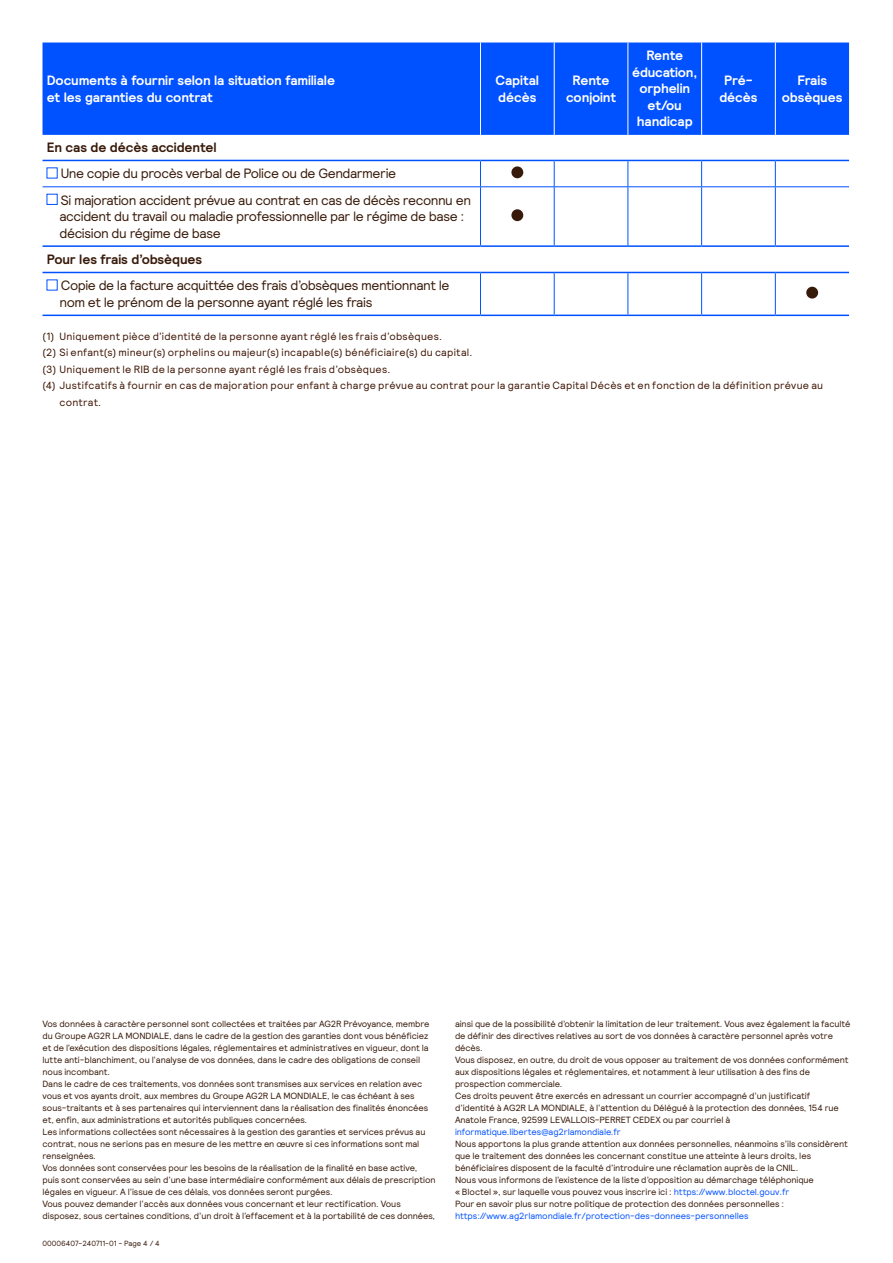
<style>
.page{position:relative;width:893px;height:1263px;background:#fff}
.page>*{position:absolute;margin:0;border:0;box-sizing:border-box;transform-origin:0 0}
.t1{font:13.5px/16.5px "Relative";letter-spacing:-.035em;color:#381a0a}
.t2{font:700 13.5px/16.5px "Relative";letter-spacing:-.01em;color:#fff;text-align:center}
.t3{font:700 13.5px "Relative";letter-spacing:-.005em;color:#381a0a}
.t4{font:10.5px "Relative";letter-spacing:.025em;color:#3d1302}
.t5{font:9px/12px "Relative";letter-spacing:-.01em;color:#381a0a}
.t6{font:9px "Relative";letter-spacing:-.01em;color:#0051ff}
.t7{font:7.5px "Relative";letter-spacing:-.005em;color:#381a0a}
.s1{color:#0051ff}
</style>
<div class="page">
<div style="left:43px;top:43px;width:806px;height:92px;background:#0051ff"></div>
<svg style="left:480px;top:161px;width:1px;height:25px"></svg>
<svg style="left:554px;top:161px;width:1px;height:25px"></svg>
<svg style="left:627px;top:161px;width:1px;height:25px"></svg>
<svg style="left:701px;top:161px;width:1px;height:25px"></svg>
<hr style="left:43px;top:186px;width:437px;height:1px;background:#0051ff">
<hr style="left:480px;top:186px;width:74px;height:1px;background:#0051ff">
<hr style="left:480px;top:187px;width:1px;height:58px;background:#0051ff">
<hr style="left:554px;top:186px;width:74px;height:1px;background:#0051ff">
<hr style="left:554px;top:187px;width:1px;height:58px;background:#0051ff">
<hr style="left:628px;top:186px;width:74px;height:1px;background:#0051ff">
<hr style="left:627px;top:187px;width:1px;height:58px;background:#0051ff">
<hr style="left:702px;top:186px;width:73px;height:1px;background:#0051ff">
<hr style="left:701px;top:187px;width:1px;height:58px;background:#0051ff">
<hr style="left:775px;top:186px;width:74px;height:1px;background:#0051ff">
<hr style="left:480px;top:273px;width:1px;height:42px;background:#0051ff">
<hr style="left:554px;top:273px;width:1px;height:42px;background:#0051ff">
<hr style="left:627px;top:273px;width:1px;height:42px;background:#0051ff">
<hr style="left:701px;top:273px;width:1px;height:42px;background:#0051ff">
<svg style="left:775px;top:161px;width:1px;height:25px"></svg>
<hr style="left:775px;top:187px;width:1px;height:58px;background:#0051ff">
<hr style="left:775px;top:273px;width:1px;height:42px;background:#0051ff">
<hr style="left:554px;top:43px;width:1px;height:92px;background:#fff">
<hr style="left:627px;top:43px;width:1px;height:92px;background:#fff">
<hr style="left:701px;top:43px;width:1px;height:92px;background:#fff">
<hr style="left:775px;top:43px;width:1px;height:92px;background:#fff">
<hr style="left:480px;top:43px;width:1px;height:92px;background:#fff">
<hr style="left:43px;top:160px;width:437px;height:1px;background:#0051ff">
<hr style="left:480px;top:160px;width:74px;height:1px;background:#0051ff">
<hr style="left:554px;top:160px;width:74px;height:1px;background:#0051ff">
<hr style="left:628px;top:160px;width:74px;height:1px;background:#0051ff">
<hr style="left:702px;top:160px;width:73px;height:1px;background:#0051ff">
<hr style="left:775px;top:160px;width:74px;height:1px;background:#0051ff">
<hr style="left:43px;top:245px;width:437px;height:2px;background:#0051ff">
<hr style="left:480px;top:245px;width:74px;height:2px;background:#0051ff">
<hr style="left:554px;top:245px;width:74px;height:2px;background:#0051ff">
<hr style="left:628px;top:245px;width:74px;height:2px;background:#0051ff">
<hr style="left:702px;top:245px;width:73px;height:2px;background:#0051ff">
<hr style="left:775px;top:245px;width:74px;height:2px;background:#0051ff">
<hr style="left:43px;top:272px;width:437px;height:1px;background:#0051ff">
<hr style="left:480px;top:272px;width:74px;height:1px;background:#0051ff">
<hr style="left:554px;top:272px;width:74px;height:1px;background:#0051ff">
<hr style="left:628px;top:272px;width:74px;height:1px;background:#0051ff">
<hr style="left:702px;top:272px;width:73px;height:1px;background:#0051ff">
<hr style="left:775px;top:272px;width:74px;height:1px;background:#0051ff">
<hr style="left:43px;top:315px;width:437px;height:1px;background:#0051ff">
<hr style="left:480px;top:315px;width:74px;height:1px;background:#0051ff">
<hr style="left:554px;top:315px;width:74px;height:1px;background:#0051ff">
<hr style="left:628px;top:315px;width:74px;height:1px;background:#0051ff">
<hr style="left:702px;top:315px;width:73px;height:1px;background:#0051ff">
<hr style="left:775px;top:315px;width:74px;height:1px;background:#0051ff">
<div style="left:511px;top:166px;width:12px;height:12px;background:#381a0a;border-radius:50%"></div>
<div style="left:47px;top:194px;width:10px;height:11px;background:#fff;border:1px solid #0051ff"></div>
<div style="left:511px;top:209px;width:12px;height:12px;background:#381a0a;border-radius:50%"></div>
<div style="left:806px;top:287px;width:12px;height:12px;background:#381a0a;border-radius:50%"></div>
<h1 class="t2" style="left:47px;top:72px;width:290px;text-align:left">Documents à fournir selon la situation familiale et les garanties du contrat</h1>
<h1 class="t2" style="left:496px;top:72px;width:45px;text-align:left">Capital décès</h1>
<h1 class="t2" style="left:566px;top:72px;width:52px">Rente conjoint</h1>
<h1 class="t2" style="left:632px;top:47px;width:67px">Rente éducation, orphelin et/ou handicap</h1>
<h1 class="t2" style="left:719px;top:72px;width:40px">Pré&shy;décès</h1>
<h1 class="t2" style="left:782px;top:72px;width:62px">Frais obsèques</h1>
<h1 class="t3" style="left:47px;top:138px;width:171px">En cas de décès accidentel</h1>
<h1 class="t1" style="left:61px;top:160px;width:412px;line-height:26.4px">Une copie du procès verbal de Police ou de Gendarmerie<br>Si majoration accident prévue au contrat en cas de décès reconnu en</h1>
<h1 class="t1" style="left:60px;top:208px;width:406px">accident du travail ou maladie professionnelle par le régime de base : décision du régime de base</h1>
<h1 class="t3" style="left:47px;top:250px;width:157px">Pour les frais d’obsèques</h1>
<h1 class="t1" style="left:60px;top:277px;width:391px">Copie de la facture acquittée des frais d’obsèques mentionnant le nom et le prénom de la personne ayant réglé les frais</h1>
<p class="t4" style="left:43px;top:329px;width:401px">(1) Uniquement pièce d’identité de la personne ayant réglé les frais d’obsèques.</p>
<p class="t4" style="left:43px;top:346px;width:432px">(2) Si enfant(s) mineur(s) orphelins ou majeur(s) incapable(s) bénéficiaire(s) du capital.</p>
<p class="t4" style="left:43px;top:362px;width:350px">(3) Uniquement le RIB de la personne ayant réglé les frais d’obsèques.</p>
<p class="t4" style="left:43px;top:379px;width:782px">(4) Justifcatifs à fournir en cas de majoration pour enfant à charge prévue au contrat pour la garantie Capital Décès et en fonction de la définition prévue au</p>
<p class="t4" style="left:60px;top:395px;width:43px">contrat.</p>
<p class="t5" style="left:43px;top:1017px;width:395px">Vos données à caractère personnel sont collectées et traitées par AG2R Prévoyance, membre du Groupe AG2R LA MONDIALE, dans le cadre de la gestion des garanties dont vous bénéficiez et de l’exécution des dispositions légales, réglementaires et administratives en vigueur, dont la lutte anti-blanchiment, ou l’analyse de vos données, dans le cadre des obligations de conseil nous incombant.<br>Dans le cadre de ces traitements, vos données sont transmises aux services en relation avec vous et vos ayants droit, aux membres du Groupe AG2R LA MONDIALE, le cas échéant à ses sous-traitants et à ses partenaires qui interviennent dans la réalisation des finalités énoncées et, enfin, aux administrations et autorités publiques concernées.<br>Les informations collectées sont nécessaires à la gestion des garanties et services prévus au contrat, nous ne serions pas en mesure de les mettre en œuvre si ces informations sont mal renseignées.<br>Vos données sont conservées pour les besoins de la réalisation de la finalité en base active, puis sont conservées au sein d’une base intermédiaire conformément aux délais de prescription légales en vigueur. A l’issue de ces délais, vos données seront purgées.<br>Vous pouvez demander l’accès aux données vous concernant et leur rectification. Vous disposez, sous certaines conditions, d’un droit à l’effacement et à la portabilité de ces données,</p>
<p class="t5" style="left:455px;top:1017px;width:397px">ainsi que de la possibilité d’obtenir la limitation de leur traitement. Vous avez également la faculté de définir des directives relatives au sort de vos données à caractère personnel après votre décès.<br>Vous disposez, en outre, du droit de vous opposer au traitement de vos données conformément aux dispositions légales et réglementaires, et notamment à leur utilisation à des fins de prospection commerciale.<br>Ces droits peuvent être exercés en adressant un courrier accompagné d’un justificatif d’identité à AG2R LA MONDIALE, à l’attention du Délégué à la protection des données, 154 rue Anatole France, 92599 LEVALLOIS-PERRET CEDEX ou par courriel à</p>
<p class="t6" style="left:455px;top:1126px;width:167px">informatique.libertes@ag2rlamondiale.fr</p>
<p class="t5" style="left:455px;top:1137px;width:394px">Nous apportons la plus grande attention aux données personnelles, néanmoins s’ils considèrent que le traitement des données les concernant constitue une atteinte à leurs droits, les bénéficiaires disposent de la faculté d’introduire une réclamation auprès de la CNIL.<br>Nous vous informons de l’existence de la liste d’opposition au démarchage téléphonique<br>« Bloctel », sur laquelle vous pouvez vous inscrire ici : <span class="s1">https://www.bloctel.gouv.fr<br></span>Pour en savoir plus sur notre politique de protection des données personnelles :</p>
<p class="t6" style="left:455px;top:1210px;width:295px">https://www.ag2rlamondiale.fr/protection-des-donnees-personnelles</p>
<p class="t7" style="left:43px;top:1238px;width:119px">00006407-240711-01 - Page 4 / 4</p>
</div>
